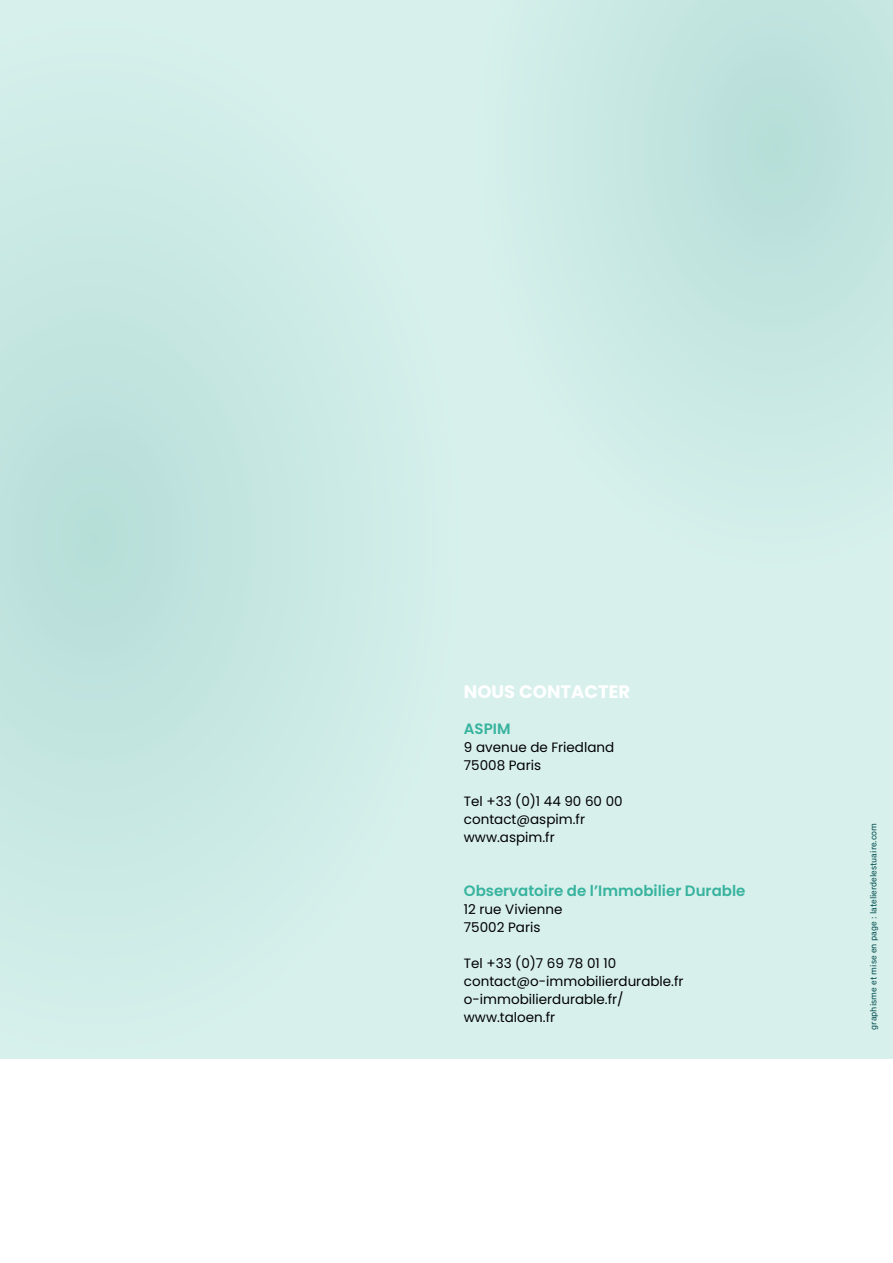
<style>
.page{position:relative;width:893px;height:1263px;background:#fff}
.page>*{position:absolute;margin:0;border:0;box-sizing:border-box;transform-origin:0 0}
.titre_3{font:700 18px "Poppins";color:#fff}
.t1{font:600 15px "Poppins";color:#37b39e}
.t2{font:13.5px "Poppins";color:#000}
.t3{font:9px "Classic Grotesque Pro";color:#004b4d}
</style>
<div class="page">
<div style="left:0;top:0;width:893px;height:1059px;background:#d7f0ec"></div>
<svg style="left:0;top:176px;width:351px;height:725px"></svg>
<svg style="left:566px;top:0;width:327px;height:442px"></svg>
<p class="titre_3" style="left:464px;top:682px;width:168px">NOUS CONTACTER</p>
<p class="t1" style="left:464px;top:720px;width:48px">ASPIM</p>
<p class="t2" style="left:464px;top:740px;width:152px">9 avenue de Friedland</p>
<p class="t2" style="left:464px;top:758px;width:79px">75008 Paris</p>
<p class="t2" style="left:464px;top:794px;width:160px">Tel +33 (0)1 44 90 60 00</p>
<p class="t2" style="left:464px;top:812px;width:123px">contact@aspim.fr</p>
<p class="t2" style="left:464px;top:830px;width:92px">www.aspim.fr</p>
<p class="t1" style="left:464px;top:882px;width:283px">Observatoire de l’Immobilier Durable</p>
<p class="t2" style="left:464px;top:902px;width:100px">12 rue Vivienne</p>
<p class="t2" style="left:464px;top:920px;width:78px">75002 Paris</p>
<p class="t2" style="left:464px;top:956px;width:154px">Tel +33 (0)7 69 78 01 10</p>
<p class="t2" style="left:464px;top:974px;width:221px">contact@o-immobilierdurable.fr</p>
<p class="t2" style="left:464px;top:992px;width:161px">o-immobilierdurable.fr/</p>
<p class="t2" style="left:464px;top:1010px;width:93px">www.taloen.fr</p>
<p class="t3" style="left:868px;top:1029px;width:208px;rotate:-90deg">graphisme et mise en page : latelierdelestuaire.com</p>
</div>
